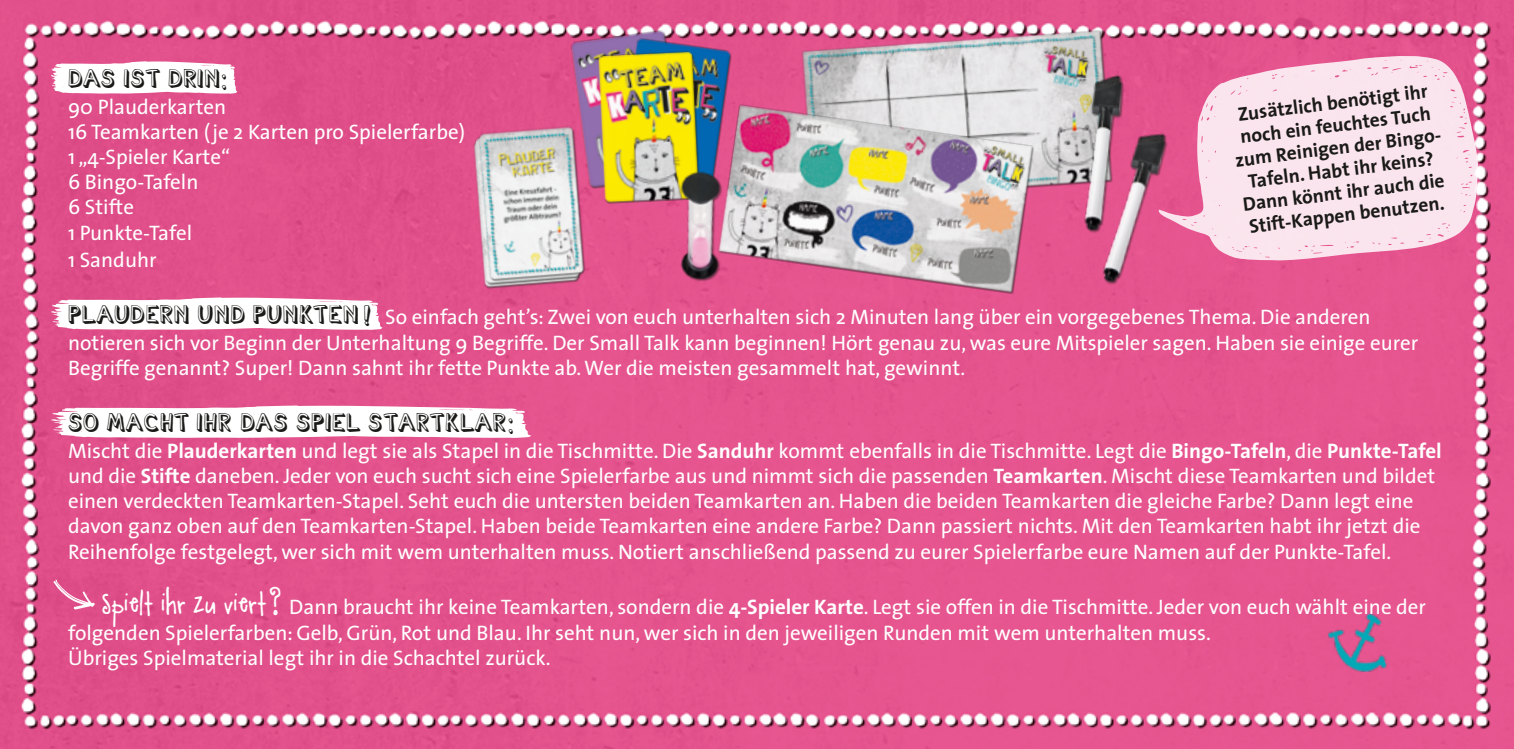
<style>
.page{position:relative;width:1514px;height:749px;background:#fff}
.page>*{position:absolute;margin:0;border:0;box-sizing:border-box;transform-origin:0 0}
.t1{font:27px "Cartoonish";letter-spacing:.01em;color:#1a1a18}
.t2{font:21px/25.2px "The Sans";color:#fff}
.t3{font:700 19.5px/22.5px "The Sans";color:#1a1a18;text-align:center}
.s1{font-family:"Cartoonish";font-size:27px;color:#1a1a18}
.s2{font-weight:700}
.s3{font-family:"A Little Pot";font-size:25.5px}
</style>
<div class="page">
<img style="left:0;top:0;width:1514px;height:748px">
<svg style="left:1158px;top:56px;width:320px;height:205px;background:#f5c6d9"></svg>
<img style="left:1092px;top:116px;width:84px;height:189px">
<svg style="left:51px;top:297px;width:332px;height:33px"></svg>
<img style="left:569px;top:29px;width:117px;height:96px">
<img style="left:615px;top:36px;width:118px;height:121px">
<img style="left:597px;top:50px;width:105px;height:154px">
<img style="left:1311px;top:598px;width:109px;height:91px">
<img style="left:457px;top:125px;width:142px;height:174px">
<img style="left:464px;top:116px;width:128px;height:171px">
<img style="left:678px;top:157px;width:38px;height:130px">
<img style="left:800px;top:29px;width:313px;height:175px">
<img style="left:716px;top:102px;width:320px;height:193px">
<img style="left:1075px;top:58px;width:62px;height:190px">
<svg style="left:51px;top:61px;width:186px;height:33px"></svg>
<svg style="left:51px;top:405px;width:480px;height:33px"></svg>
<svg style="left:54px;top:579px;width:41px;height:30px"></svg>
<p class="t1" style="left:68px;top:69px;width:160px">DAS IST DRIN:</p>
<p class="t2" style="left:68px;top:93px;width:398px">90 Plauderkarten<br>16 Teamkarten (je 2 Karten pro Spielerfarbe)<br>1 „4-Spieler Karte“<br>6 Bingo-Tafeln<br>6 Stifte<br>1 Punkte-Tafel<br>1 Sanduhr</p>
<p class="t2" style="left:68px;top:304px;width:1351px"><span class="s1">PLAUDERN UND PUNKTEN !</span> So einfach geht’s: Zwei von euch unterhalten sich 2 Minuten lang über ein vorgegebenes Thema. Die anderen notieren sich vor Beginn der Unterhaltung 9 Begriffe. Der Small Talk kann beginnen! Hört genau zu, was eure Mitspieler sagen. Haben sie einige eurer<br>Begriffe genannt? Super! Dann sahnt ihr fette Punkte ab. Wer die meisten gesammelt hat, gewinnt.</p>
<p class="t1" style="left:68px;top:413px;width:447px">SO MACHT IHR DAS SPIEL STARTKLAR:</p>
<p class="t2" style="left:68px;top:437px;width:1375px">Mischt die <span class="s2">Plauderkarten</span> und legt sie als Stapel in die Tischmitte. Die <span class="s2">Sanduhr</span> kommt ebenfalls in die Tischmitte. Legt die <span class="s2">Bingo-Tafeln</span>, die <span class="s2">Punkte-Tafel </span>und die <span class="s2">Stifte</span> daneben. Jeder von euch sucht sich eine Spielerfarbe aus und nimmt sich die passenden <span class="s2">Teamkarten</span>. Mischt diese Teamkarten und bildet einen verdeckten Teamkarten-Stapel. Seht euch die untersten beiden Teamkarten an. Haben die beiden Teamkarten die gleiche Farbe? Dann legt eine davon ganz oben auf den Teamkarten-Stapel. Haben beide Teamkarten eine andere Farbe? Dann passiert nichts. Mit den Teamkarten habt ihr jetzt die Reihenfolge festgelegt, wer sich mit wem unterhalten muss. Notiert anschließend passend zu eurer Spielerfarbe eure Namen auf der Punkte-Tafel.</p>
<p class="t2" style="left:68px;top:594px;width:1359px;text-indent:34px"><span class="s3">Spielt ihr zu viert?</span> Dann braucht ihr keine Teamkarten, sondern die <span class="s2">4-Spieler Karte</span>. Legt sie offen in die Tischmitte. Jeder von euch wählt eine der folgenden Spielerfarben: Gelb, Grün, Rot und Blau. Ihr seht nun, wer sich in den jeweiligen Runden mit wem unterhalten muss.<br>Übriges Spielmaterial legt ihr in die Schachtel zurück.</p>
<p class="t3" style="left:1228px;top:104px;width:212px;rotate:-7deg">Zusätzlich benötigt ihr noch ein feuchtes Tuch zum Reinigen der Bingo-<br>Tafeln. Habt ihr keins?<br>Dann könnt ihr auch die<br>Stift-Kappen benutzen.</p>
</div>
